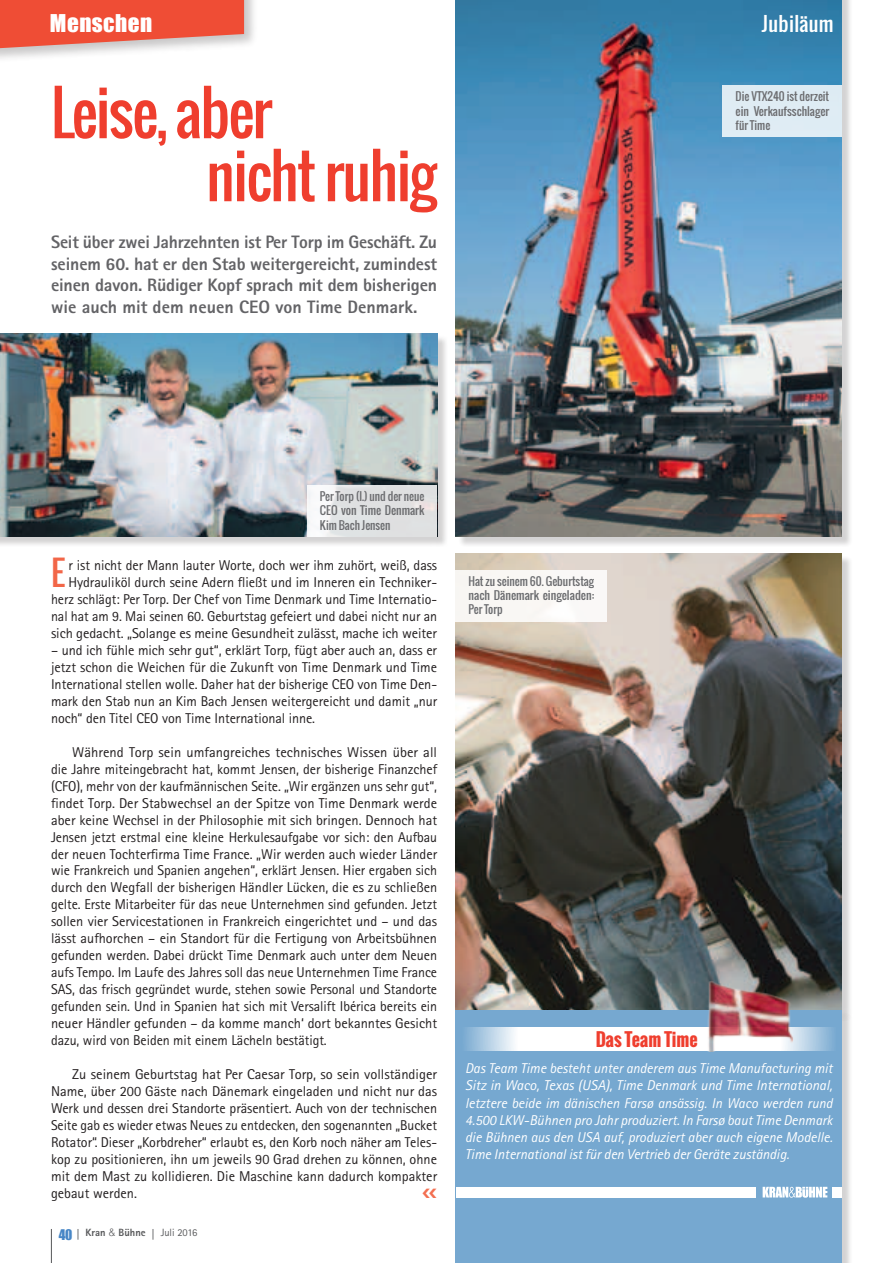
<style>
.page{position:relative;width:893px;height:1263px;background:#fff}
.page>*{position:absolute;margin:0;border:0;box-sizing:border-box;transform-origin:0 0}
.t1{font:60px/63px "Oswald";letter-spacing:-.025em;color:#ef3e2e}
.t2{font:33.6px "Oswald";color:#f26648}
.t3{font:22.5px "Impact";letter-spacing:.02em;color:#fff}
.t4{font:19.5px "Oswald";letter-spacing:.015em;color:#fff}
.t5{font:800 18px/21.6px "Rotis Sans Serif";letter-spacing:-.01em;color:#636366;text-align:justify}
.t6{font:700 18px "Oswald";letter-spacing:-.005em;color:#ef3e2e}
.t7{font:14.25px/17px "Rotis Sans Serif";letter-spacing:-.005em;color:#231f20;text-align:justify}
.t8{font:italic 14.25px/17.2px "Rotis Sans Serif";color:#fff;text-align:justify}
.t9{font:11.25px/14.4px "Oswald";color:#6c6d70;text-align:justify}
.t10{font:800 10.5px "Rotis Sans Serif";color:#57585a}
.s1{font-family:"Impact";font-weight:400;font-size:13.5px;color:#4786c6}
.s2{font-family:"Frutiger";font-weight:700;font-stretch:condensed;font-size:10.65px}
.s3{font-family:"Helvetica";font-weight:300}
.s4{font-weight:400}
</style>
<div class="page">
<hr style="left:51px;top:1229px;width:1px;height:34px;background:#57585a">
<div style="left:0;top:334px;width:448px;height:213px;background:#231f20;opacity:.2"></div>
<img style="left:0;top:333px;width:437px;height:203px">
<div style="left:0;top:0;width:258px;height:63px;background:#231f20;opacity:.25"></div>
<svg style="left:0;top:0;width:244px;height:48px;background:#eb614c"></svg>
<div style="left:307px;top:485px;width:130px;height:51px;background:linear-gradient(to right,#eff1f2,#dadadb)"></div>
<div style="left:457px;top:0;width:396px;height:547px;background:#231f20;opacity:.2"></div>
<img style="left:456px;top:0;width:386px;height:536px">
<div style="left:457px;top:555px;width:396px;height:467px;background:#231f20;opacity:.2"></div>
<img style="left:456px;top:553px;width:386px;height:457px">
<div style="left:457px;top:1012px;width:396px;height:251px;background:#231f20;opacity:.2"></div>
<div style="left:456px;top:1010px;width:386px;height:253px;background:#76a8d0"></div>
<svg style="left:466px;top:1027px;width:366px;height:24px;background:#e7f0f6"></svg>
<div style="left:456px;top:1187px;width:300px;height:10px;background:#fff"></div>
<div style="left:833px;top:1187px;width:9px;height:10px;background:#fff"></div>
<svg style="left:763px;top:1187px;width:64px;height:10px"></svg>
<img style="left:691px;top:978px;width:111px;height:73px">
<div style="left:723px;top:86px;width:119px;height:51px;background:#dfecf4"></div>
<div style="left:456px;top:570px;width:151px;height:51px;background:#f9f7f4"></div>
<h3 class="t3" style="left:50px;top:6px;width:104px">Menschen</h3>
<h1 class="t1" style="left:206px;top:80px;width:232px;text-indent:-155px">Leise, aber<br>nicht ruhig</h1>
<p class="t5" style="left:51px;top:231px;width:388px">Seit über zwei Jahrzehnten ist Per Torp im Geschäft. Zu seinem 60. hat er den Stab weitergereicht, zumindest einen davon. Rüdiger Kopf sprach mit dem bisherigen wie auch mit dem neuen CEO von Time Denmark.</p>
<h3 class="t4" style="left:762px;top:9px;width:73px">Jubiläum</h3>
<p class="t9" style="left:736px;top:89px;width:95px">Die VTX240 ist derzeit ein Verkaufsschlager für Time</p>
<p class="t9" style="left:320px;top:489px;width:106px">Per Torp (l.) und der neue CEO von Time Denmark Kim Bach Jensen</p>
<h2 class="t2" style="left:51px;top:547px;width:16px">E</h2>
<p class="t7" style="left:51px;top:557px;width:388px;text-align:right">r ist nicht der Mann lauter Worte, doch wer ihm zuhört, weiß, dass Hydrauliköl durch seine Adern fließt und im Inneren ein Techniker&shy;herz schlägt: Per Torp. Der Chef von Time Denmark und Time Internatio&shy;nal hat am 9. Mai seinen 60. Geburtstag gefeiert und dabei nicht nur an sich gedacht. „Solange es meine Gesundheit zulässt, mache ich weiter</p>
<p class="t7" style="left:51px;top:642px;width:388px">– und ich fühle mich sehr gut“, erklärt Torp, fügt aber auch an, dass er jetzt schon die Weichen für die Zukunft von Time Denmark und Time International stellen wolle. Daher hat der bisherige CEO von Time Den&shy;mark den Stab nun an Kim Bach Jensen weitergereicht und damit „nur noch“ den Titel CEO von Time International inne.</p>
<p class="t7" style="left:51px;top:743px;width:388px;text-indent:21px">Während Torp sein umfangreiches technisches Wissen über all die Jahre miteingebracht hat, kommt Jensen, der bisherige Finanzchef (CFO), mehr von der kaufmännischen Seite. „Wir ergänzen uns sehr gut“, findet Torp. Der Stabwechsel an der Spitze von Time Denmark werde aber keine Wechsel in der Philosophie mit sich bringen. Dennoch hat Jensen jetzt erstmal eine kleine Herkulesaufgabe vor sich: den Aufbau der neuen Tochterfirma Time France. „Wir werden auch wieder Länder wie Frankreich und Spanien angehen“, erklärt Jensen. Hier ergaben sich durch den Wegfall der bisherigen Händler Lücken, die es zu schließen gelte. Erste Mitarbeiter für das neue Unternehmen sind gefunden. Jetzt sollen vier Servicestationen in Frankreich eingerichtet und – und das lässt aufhorchen – ein Standort für die Fertigung von Arbeitsbühnen gefunden werden. Dabei drückt Time Denmark auch unter dem Neuen aufs Tempo. Im Laufe des Jahres soll das neue Unternehmen Time France SAS, das frisch gegründet wurde, stehen sowie Personal und Standorte gefunden sein. Und in Spanien hat sich mit Versalift Ibérica bereits ein neuer Händler gefunden – da komme manch‘ dort bekanntes Gesicht dazu, wird von Beiden mit einem Lächeln bestätigt.</p>
<p class="t7" style="left:51px;top:1065px;width:388px;text-indent:21px">Zu seinem Geburtstag hat Per Caesar Torp, so sein vollständiger Name, über 200 Gäste nach Dänemark eingeladen und nicht nur das Werk und dessen drei Standorte präsentiert. Auch von der technischen Seite gab es wieder etwas Neues zu entdecken, den sogenannten „Bucket Rotator“. Dieser „Korbdreher“ erlaubt es, den Korb noch näher am Teles&shy;kop zu positionieren, ihn um jeweils 90 Grad drehen zu können, ohne mit dem Mast zu kollidieren. Die Maschine kann dadurch kompakter gebaut werden.</p>
<p class="t10" style="left:59px;top:1226px;width:140px"><span class="s1">40</span> <span class="s2">|</span> Kran <span class="s3">&amp;</span> Bühne <span class="s2">|</span> <span class="s4">Juli 2016</span></p>
<p class="t9" style="left:469px;top:573px;width:127px">Hat zu seinem 60. Geburtstag nach Dänemark eingeladen:<br>Per Torp</p>
<p class="t6" style="left:596px;top:1026px;width:104px">Das Team Time</p>
<p class="t8" style="left:465px;top:1060px;width:369px">Das Team Time besteht unter anderem aus Time Manufacturing mit Sitz in Waco, Texas (USA), Time Denmark und Time International, letztere beide im dänischen Farsø ansässig. In Waco werden rund 4.500 LKW-Bühnen pro Jahr produziert. In Farsø baut Time Denmark die Bühnen aus den USA auf, produziert aber auch eigene Modelle.<br>Time International ist für den Vertrieb der Geräte zuständig.</p>
</div>
